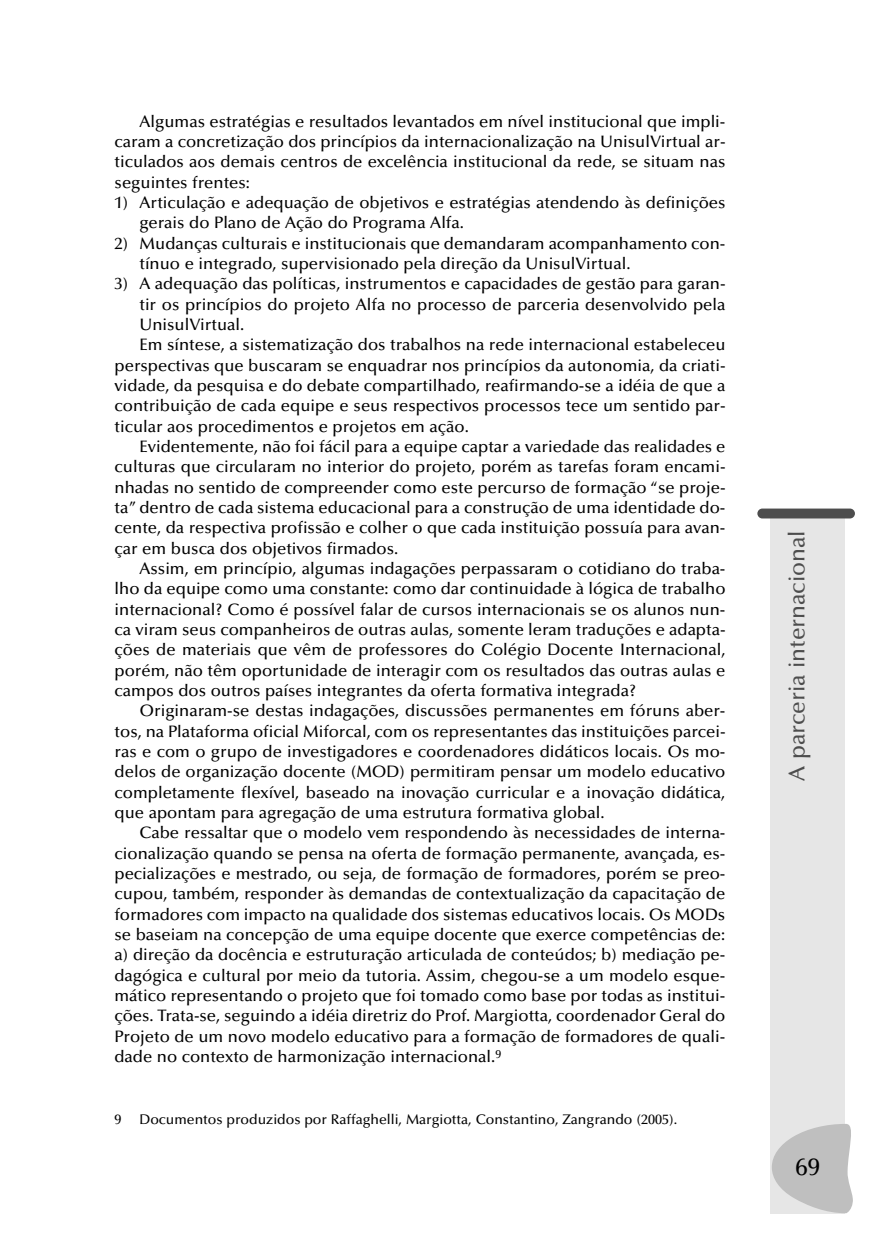
<style>
.page{position:relative;width:869px;height:1241px;background:#fff}
.page>*{position:absolute;margin:0;border:0;box-sizing:border-box;transform-origin:0 0}
.t1{font:500 24.5px "Optima";color:#000}
.t2{font:500 22.75px "Optima";color:#4d4d4d}
.t3{font:500 16.62px/20.3px "Optima";color:#000}
.t4{font:500 14px "Optima";color:#000}
</style>
<div class="page">
<div style="left:770px;top:516px;width:74px;height:697px;background:#e6e6e6"></div>
<div style="left:757px;top:508px;width:97px;height:10px;background:#4d4d4d;border-radius:5px"></div>
<svg style="left:772px;top:1123px;width:81px;height:89px"></svg>
<p class="t3" style="left:115px;top:113px;width:612px;text-align:justify;text-indent:25px">Algumas estratégias e resultados levantados em nível institucional que impli&shy;caram a concretização dos princípios da internacionalização na UnisulVirtual ar&shy;ticulados aos demais centros de excelência institucional da rede, se situam nas seguintes frentes:</p>
<p class="t3" style="left:139px;top:194px;width:587px;text-indent:-25px">1) Articulação e adequação de objetivos e estratégias atendendo às definições gerais do Plano de Ação do Programa Alfa.</p>
<p class="t3" style="left:139px;top:234px;width:587px;text-indent:-25px">2) Mudanças culturais e institucionais que demandaram acompanhamento con&shy;tínuo e integrado, supervisionado pela direção da UnisulVirtual.</p>
<p class="t3" style="left:115px;top:275px;width:612px">3) A adequação das políticas, instrumentos e capacidades de gestão para garan-</p>
<p class="t3" style="left:139px;top:295px;width:587px">tir os princípios do projeto Alfa no processo de parceria desenvolvido pela</p>
<p class="t3" style="left:139px;top:316px;width:106px">UnisulVirtual.</p>
<p class="t3" style="left:139px;top:336px;width:587px">Em síntese, a sistematização dos trabalhos na rede internacional estabeleceu</p>
<p class="t3" style="left:115px;top:356px;width:612px">perspectivas que buscaram se enquadrar nos princípios da autonomia, da criati-</p>
<p class="t3" style="left:115px;top:377px;width:612px">vidade, da pesquisa e do debate compartilhado, reafirmando-se a idéia de que a</p>
<p class="t3" style="left:115px;top:397px;width:612px">contribuição de cada equipe e seus respectivos processos tece um sentido par-</p>
<p class="t3" style="left:115px;top:417px;width:355px">ticular aos procedimentos e projetos em ação.</p>
<p class="t3" style="left:139px;top:438px;width:587px">Evidentemente, não foi fácil para a equipe captar a variedade das realidades e</p>
<p class="t3" style="left:115px;top:458px;width:612px">culturas que circularam no interior do projeto, porém as tarefas foram encami-</p>
<p class="t3" style="left:115px;top:478px;width:612px">nhadas no sentido de compreender como este percurso de formação “se proje-</p>
<p class="t3" style="left:115px;top:499px;width:612px">ta” dentro de cada sistema educacional para a construção de uma identidade do-</p>
<p class="t3" style="left:115px;top:519px;width:612px">cente, da respectiva profissão e colher o que cada instituição possuía para avan-</p>
<p class="t3" style="left:115px;top:539px;width:285px">çar em busca dos objetivos firmados.</p>
<p class="t3" style="left:139px;top:559px;width:587px">Assim, em princípio, algumas indagações perpassaram o cotidiano do traba-</p>
<p class="t3" style="left:115px;top:580px;width:612px">lho da equipe como uma constante: como dar continuidade à lógica de trabalho</p>
<p class="t3" style="left:115px;top:600px;width:612px">internacional? Como é possível falar de cursos internacionais se os alunos nun-</p>
<p class="t3" style="left:115px;top:620px;width:612px">ca viram seus companheiros de outras aulas, somente leram traduções e adapta-</p>
<p class="t3" style="left:115px;top:641px;width:612px">ções de materiais que vêm de professores do Colégio Docente Internacional,</p>
<p class="t3" style="left:115px;top:661px;width:612px">porém, não têm oportunidade de interagir com os resultados das outras aulas e</p>
<p class="t3" style="left:115px;top:681px;width:523px">campos dos outros países integrantes da oferta formativa integrada?</p>
<p class="t3" style="left:139px;top:702px;width:587px">Originaram-se destas indagações, discussões permanentes em fóruns aber-</p>
<p class="t3" style="left:115px;top:722px;width:612px">tos, na Plataforma oficial Miforcal, com os representantes das instituições parcei-</p>
<p class="t3" style="left:115px;top:742px;width:612px">ras e com o grupo de investigadores e coordenadores didáticos locais. Os mo-</p>
<p class="t3" style="left:115px;top:763px;width:612px">delos de organização docente (MOD) permitiram pensar um modelo educativo</p>
<p class="t3" style="left:115px;top:783px;width:612px">completamente flexível, baseado na inovação curricular e a inovação didática,</p>
<p class="t3" style="left:115px;top:803px;width:491px">que apontam para agregação de uma estrutura formativa global.</p>
<p class="t3" style="left:139px;top:824px;width:587px">Cabe ressaltar que o modelo vem respondendo às necessidades de interna-</p>
<p class="t3" style="left:114px;top:844px;width:612px">cionalização quando se pensa na oferta de formação permanente, avançada, es-</p>
<p class="t3" style="left:114px;top:864px;width:612px">pecializações e mestrado, ou seja, de formação de formadores, porém se preo-</p>
<p class="t3" style="left:114px;top:885px;width:612px">cupou, também, responder às demandas de contextualização da capacitação de</p>
<p class="t3" style="left:114px;top:905px;width:612px">formadores com impacto na qualidade dos sistemas educativos locais. Os MODs</p>
<p class="t3" style="left:114px;top:925px;width:612px">se baseiam na concepção de uma equipe docente que exerce competências de:</p>
<p class="t3" style="left:114px;top:945px;width:612px">a) direção da docência e estruturação articulada de conteúdos; b) mediação pe-</p>
<p class="t3" style="left:114px;top:966px;width:612px">dagógica e cultural por meio da tutoria. Assim, chegou-se a um modelo esque-</p>
<p class="t3" style="left:114px;top:986px;width:612px">mático representando o projeto que foi tomado como base por todas as institui-</p>
<p class="t3" style="left:114px;top:1006px;width:612px">ções. Trata-se, seguindo a idéia diretriz do Prof. Margiotta, coordenador Geral do</p>
<p class="t3" style="left:114px;top:1027px;width:612px">Projeto de um novo modelo educativo para a formação de formadores de quali-</p>
<p class="t3" style="left:114px;top:1047px;width:388px">dade no contexto de harmonização internacional.<sup>9</sup></p>
<p class="t4" style="left:115px;top:1113px;width:8px">9</p>
<p class="t4" style="left:139px;top:1113px;width:539px">Documentos produzidos por Raffaghelli, Margiotta, Constantino, Zangrando (2005).</p>
<p class="t2" style="left:787px;top:780px;width:252px;rotate:-90deg">A parceria internacional</p>
<p class="t1" style="left:795px;top:1156px;width:26px">69</p>
</div>
